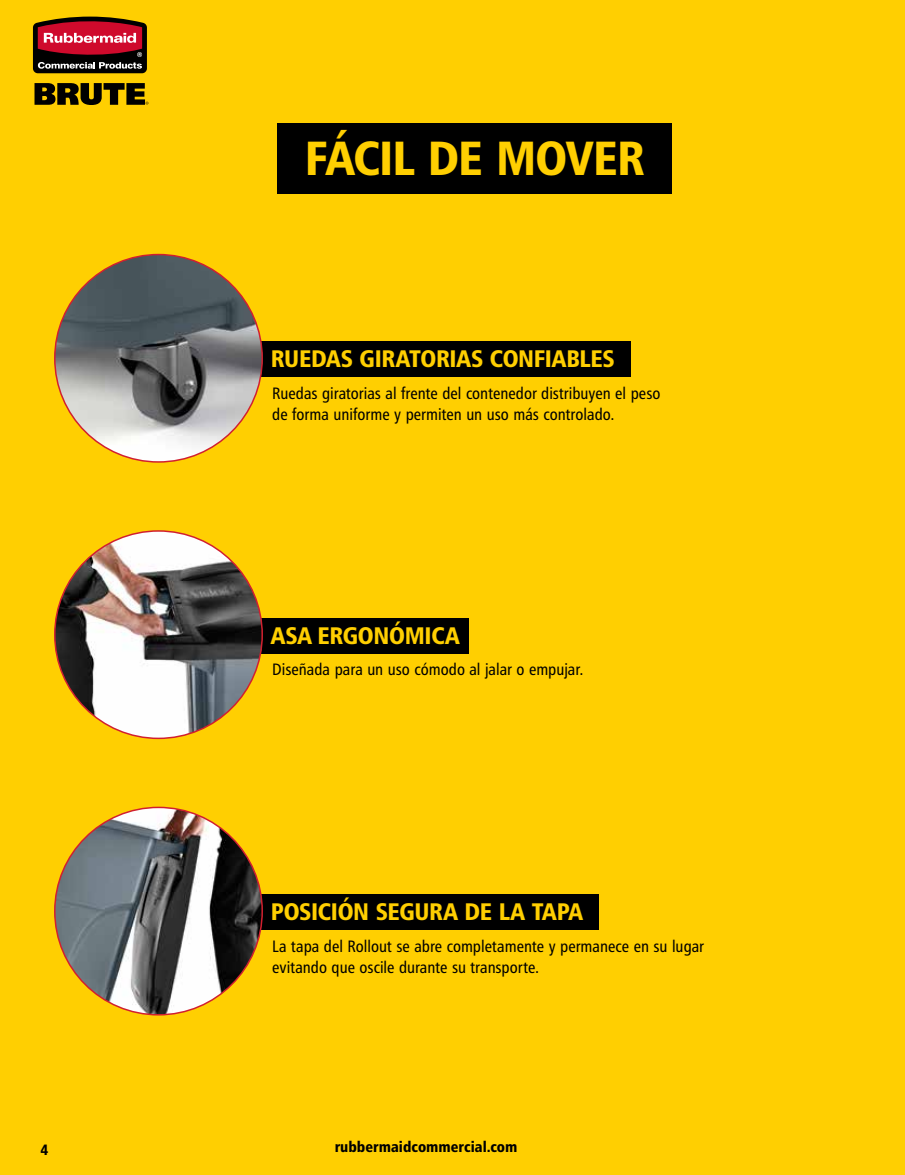
<style>
.page{position:relative;width:905px;height:1175px;background:#fff}
.page>*{position:absolute;margin:0;border:0;box-sizing:border-box;transform-origin:0 0}
.t1{font:48px "Humanist 777 BT Black Condensed B";letter-spacing:-.02em;color:#ffcf01}
.t2{font:24px "Humanist 777 BT Black Condensed B";letter-spacing:-.015em;color:#ffcf01}
.t3{font:16.5px/21px "Humanist 777 BT Roman Condensed B";color:#000}
.t4{font:15px "Humanist 777 BT Black Condensed B";letter-spacing:.005em;color:#000}
</style>
<div class="page">
<div style="left:0;top:0;width:904px;height:1174px;background:#ffcf01"></div>
<svg style="left:27px;top:0;width:127px;height:110px;background:#a36917"></svg>
<div style="left:224px;top:341px;width:407px;height:36px;background:#000"></div>
<img style="left:55px;top:254px;width:207px;height:208px;border-radius:104px">
<div style="left:224px;top:618px;width:245px;height:35px;background:#000"></div>
<img style="left:55px;top:531px;width:207px;height:207px;border-radius:104px">
<div style="left:224px;top:894px;width:374px;height:35px;background:#000"></div>
<img style="left:55px;top:807px;width:207px;height:207px;border-radius:104px">
<div style="left:277px;top:123px;width:395px;height:70px;background:#000"></div>
<h1 class="t1" style="left:305px;top:127px;width:341px">FÁCIL DE MOVER</h1>
<h2 class="t2" style="left:271px;top:344px;width:345px">RUEDAS GIRATORIAS CONFIABLES</h2>
<p class="t3" style="left:272px;top:382px;width:390px">Ruedas giratorias al frente del contenedor distribuyen el peso de forma uniforme y permiten un uso más controlado.</p>
<h2 class="t2" style="left:271px;top:620px;width:190px">ASA ERGONÓMICA</h2>
<p class="t3" style="left:272px;top:659px;width:313px">Diseñada para un uso cómodo al jalar o empujar.</p>
<h2 class="t2" style="left:271px;top:896px;width:314px">POSICIÓN SEGURA DE LA TAPA</h2>
<p class="t3" style="left:272px;top:935px;width:433px">La tapa del Rollout se abre completamente y permanece en su lugar evitando que oscile durante su transporte.</p>
<p class="t4" style="left:40px;top:1140px;width:9px">4</p>
<p class="t4" style="left:335px;top:1137px;width:184px">rubbermaidcommercial.com</p>
</div>
